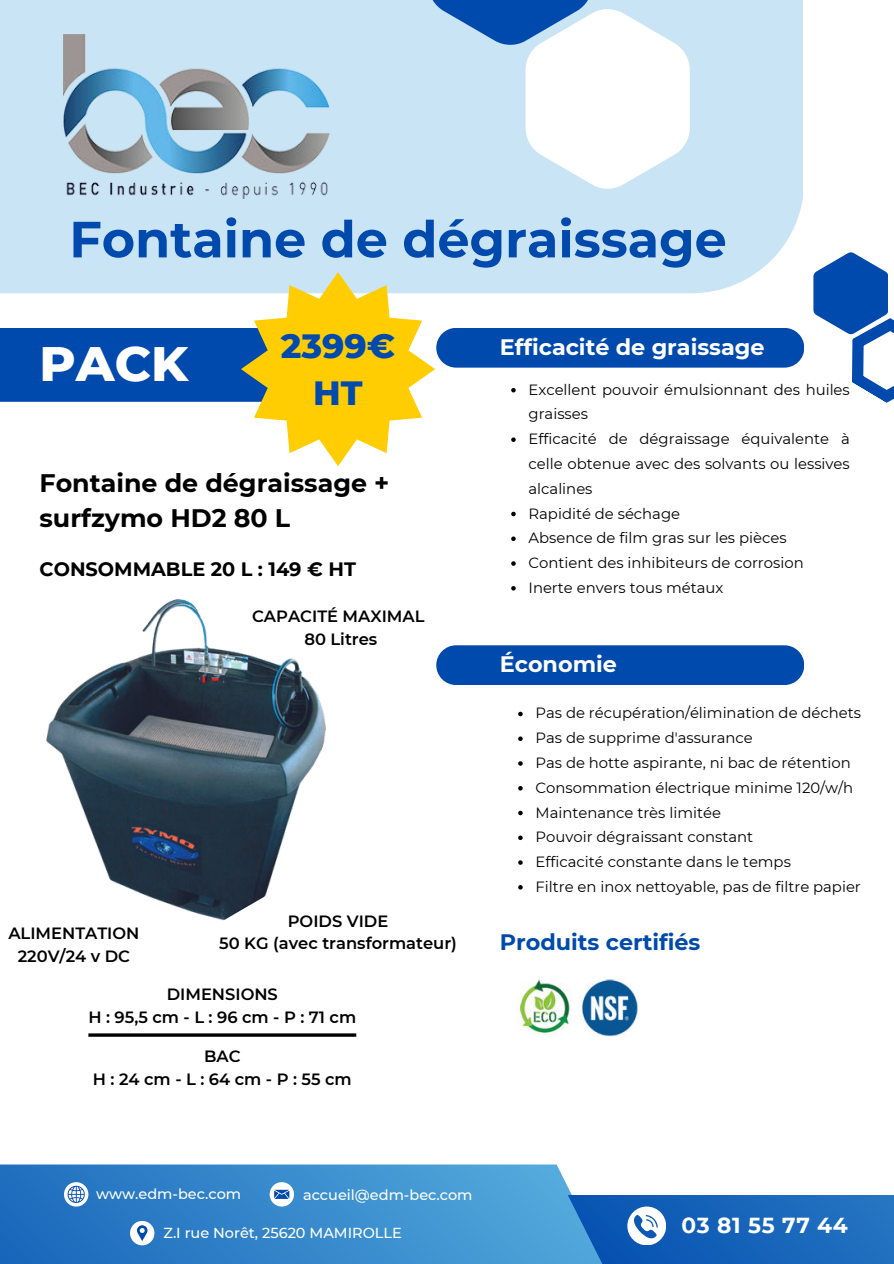
<style>
.page{position:relative;width:894px;height:1264px;background:#fff}
.page>*{position:absolute;margin:0;border:0;box-sizing:border-box;transform-origin:0 0}
.t1{font:700 50.85px "Montserrat";color:#004aad}
.t2{font:800 49.35px "Montserrat";color:#fff}
.t3{font:800 34.35px/47.2px "Montserrat";color:#004aad;text-align:center}
.t4{font:700 25.35px/34.8px "Montserrat";color:#000}
.t5{font:700 22.35px "Montserrat";color:#fff}
.t6{font:700 22.35px "Montserrat";color:#004aad}
.t7{font:700 21.75px "Montserrat";letter-spacing:.03em;color:#fff}
.t8{font:700 19.35px "Montserrat";color:#000}
.t9{font:600 16.35px/22.8px "Montserrat";color:#000;text-align:center}
.t10{font:14.85px/24.8px "Montserrat";color:#000}
.t11{font:500 14.55px "Montserrat";color:#fff}
</style>
<div class="page">
<div style="left:436px;top:328px;width:368px;height:39px;background:#004aad;border-radius:20px"></div>
<div style="left:436px;top:645px;width:368px;height:40px;background:#004aad;border-radius:20px"></div>
<div style="left:0;top:0;width:803px;height:293px;background:#c9e4f4"></div>
<svg style="left:813px;top:252px;width:80px;height:151px"></svg>
<img style="left:64px;top:35px;width:265px;height:163px">
<svg style="left:432px;top:0;width:156px;height:45px;fill:#004aad"></svg>
<svg style="left:525px;top:8px;width:164px;height:181px"></svg>
<img style="left:46px;top:599px;width:280px;height:322px">
<svg style="left:0;top:272px;width:435px;height:194px"></svg>
<img style="left:518px;top:976px;width:121px;height:61px">
<svg style="left:511px;top:388px;width:4px;height:4px"></svg>
<svg style="left:511px;top:437px;width:4px;height:5px"></svg>
<svg style="left:511px;top:512px;width:4px;height:4px"></svg>
<svg style="left:511px;top:536px;width:4px;height:5px"></svg>
<svg style="left:511px;top:561px;width:4px;height:5px"></svg>
<svg style="left:511px;top:586px;width:4px;height:4px"></svg>
<svg style="left:518px;top:711px;width:4px;height:5px"></svg>
<svg style="left:518px;top:736px;width:4px;height:5px"></svg>
<svg style="left:518px;top:761px;width:4px;height:4px"></svg>
<svg style="left:518px;top:786px;width:4px;height:4px"></svg>
<svg style="left:518px;top:810px;width:4px;height:5px"></svg>
<svg style="left:518px;top:835px;width:4px;height:5px"></svg>
<svg style="left:518px;top:860px;width:4px;height:4px"></svg>
<svg style="left:518px;top:885px;width:4px;height:4px"></svg>
<hr style="left:88px;top:1033px;width:268px;height:3px;background:#000">
<svg style="left:0;top:1164px;width:572px;height:99px;background:#3586ca"></svg>
<svg style="left:64px;top:1182px;width:24px;height:24px"></svg>
<svg style="left:130px;top:1220px;width:24px;height:25px"></svg>
<svg style="left:269px;top:1182px;width:25px;height:24px"></svg>
<svg style="left:441px;top:1195px;width:452px;height:68px;background:#2d7bc4"></svg>
<h1 class="t1" style="left:69px;top:203px;width:658px">Fontaine de dégraissage</h1>
<h3 class="t3" style="left:281px;top:320px;width:116px">2399€<br>HT</h3>
<h3 class="t5" style="left:499px;top:331px;width:266px">Efficacité de graissage</h3>
<h2 class="t2" style="left:40px;top:327px;width:150px">PACK</h2>
<p class="t10" style="left:528px;top:376px;width:323px">Excellent pouvoir émulsionnant des huiles graisses<br>Efficacité de dégraissage équivalente à celle obtenue avec des solvants ou lessives alcalines<br>Rapidité de séchage<br>Absence de film gras sur les pièces<br>Contient des inhibiteurs de corrosion<br>Inerte envers tous métaux</p>
<h3 class="t4" style="left:40px;top:464px;width:351px">Fontaine de dégraissage + surfzymo HD2 80 L</h3>
<h3 class="t8" style="left:40px;top:555px;width:318px">CONSOMMABLE 20 L : 149 € HT</h3>
<p class="t9" style="left:252px;top:604px;width:174px">CAPACITÉ MAXIMAL<br>80 Litres</p>
<h3 class="t5" style="left:499px;top:648px;width:118px">Économie</h3>
<p class="t9" style="left:8px;top:921px;width:132px">ALIMENTATION<br>220V/24 v DC</p>
<p class="t9" style="left:288px;top:908px;width:102px">POIDS VIDE</p>
<p class="t9" style="left:219px;top:931px;width:239px">50 KG (avec transformateur)</p>
<p class="t9" style="left:167px;top:982px;width:113px">DIMENSIONS</p>
<p class="t9" style="left:88px;top:1005px;width:269px">H : 95,5 cm - L : 96 cm - P : 71 cm</p>
<p class="t9" style="left:204px;top:1044px;width:38px">BAC</p>
<p class="t9" style="left:93px;top:1066px;width:260px">H : 24 cm - L : 64 cm - P : 55 cm</p>
<p class="t10" style="left:535px;top:700px;width:327px">Pas de récupération/élimination de déchets Pas de supprime d'assurance<br>Pas de hotte aspirante, ni bac de rétention Consommation électrique minime 120/w/h Maintenance très limitée<br>Pouvoir dégraissant constant<br>Efficacité constante dans le temps<br>Filtre en inox nettoyable, pas de filtre papier</p>
<h3 class="t6" style="left:499px;top:926px;width:202px">Produits certifiés</h3>
<p class="t11" style="left:96px;top:1183px;width:146px">www.edm-bec.com</p>
<p class="t11" style="left:163px;top:1223px;width:240px">Z.I rue Norêt, 25620 MAMIROLLE</p>
<p class="t11" style="left:303px;top:1184px;width:171px">accueil@edm-bec.com</p>
<h3 class="t7" style="left:681px;top:1209px;width:168px">03 81 55 77 44</h3>
</div>
